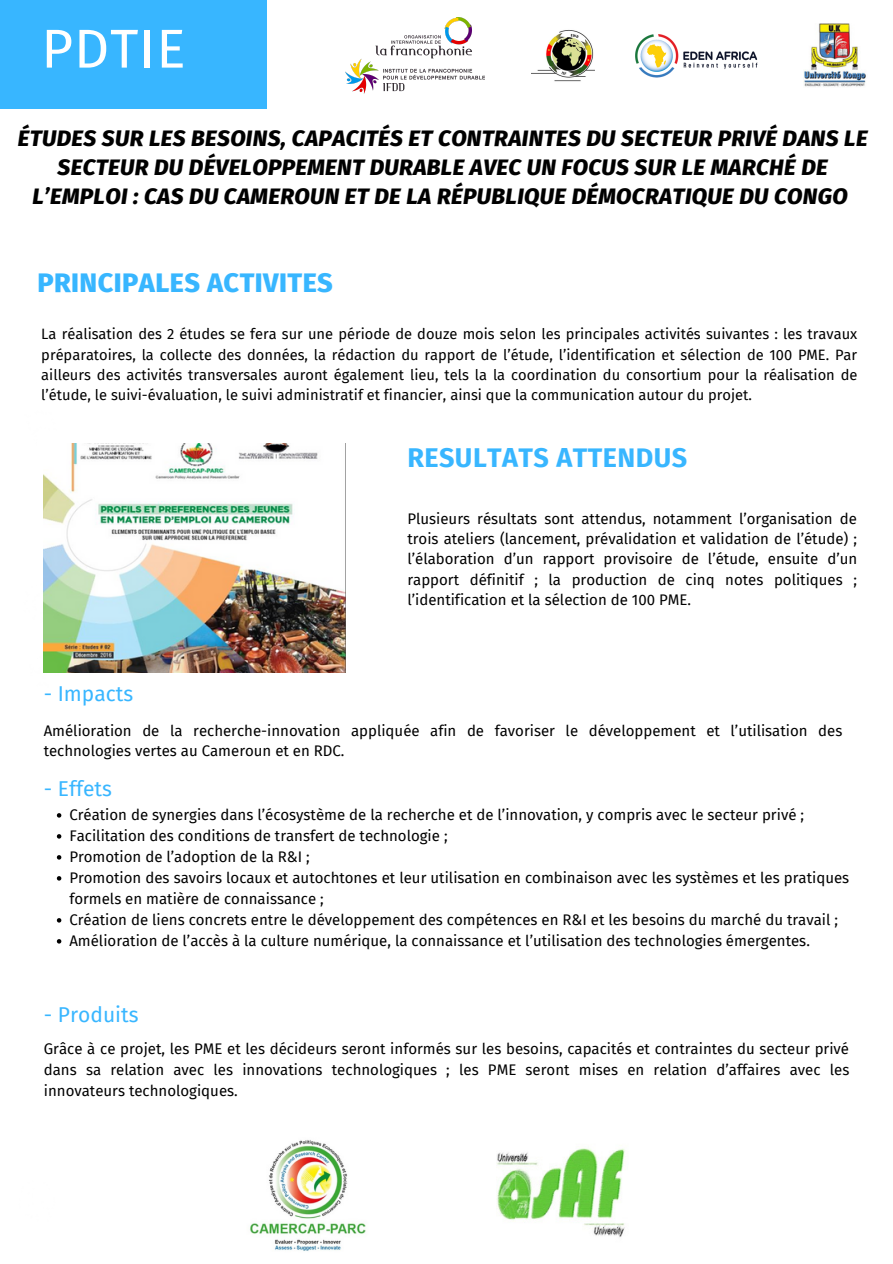
<style>
.page{position:relative;width:893px;height:1264px;background:#fff}
.page>*{position:absolute;margin:0;border:0;box-sizing:border-box;transform-origin:0 0}
.t1{font:54.75px "Fira Sans";letter-spacing:.015em;color:#fff}
.t2{font:800 27px "Fira Sans";letter-spacing:.015em;color:#38b6ff}
.t3{font:700 27px "Fira Sans";letter-spacing:.015em;color:#38b6ff}
.t4{font:italic 800 22.5px/29.2px "Fira Sans";letter-spacing:.015em;color:#000;text-align:center}
.t5{font:21px "Fira Sans";color:#38b6ff}
.t6{font:15px/21px "Fira Sans";color:#000}
.t7{font:14.7px/20.2px "Fira Sans";color:#000;text-align:justify}
</style>
<div class="page">
<img style="left:43px;top:655px;width:15px;height:18px">
<img style="left:43px;top:576px;width:1px;height:50px">
<div style="left:0;top:0;width:266px;height:108px;background:#38b6ff"></div>
<img style="left:346px;top:17px;width:138px;height:76px">
<img style="left:531px;top:30px;width:63px;height:52px">
<img style="left:635px;top:34px;width:123px;height:44px">
<img style="left:803px;top:23px;width:63px;height:64px">
<img style="left:497px;top:1148px;width:128px;height:89px">
<img style="left:250px;top:1140px;width:116px;height:111px">
<img style="left:44px;top:444px;width:301px;height:228px">
<svg style="left:57px;top:813px;width:4px;height:4px"></svg>
<svg style="left:57px;top:834px;width:4px;height:4px"></svg>
<svg style="left:57px;top:855px;width:4px;height:4px"></svg>
<svg style="left:57px;top:876px;width:4px;height:4px"></svg>
<svg style="left:57px;top:918px;width:4px;height:4px"></svg>
<svg style="left:57px;top:939px;width:4px;height:4px"></svg>
<h1 class="t1" style="left:41px;top:16px;width:146px">PDTIE</h1>
<h3 class="t4" style="left:18px;top:124px;width:851px">ÉTUDES SUR LES BESOINS, CAPACITÉS ET CONTRAINTES DU SECTEUR PRIVÉ DANS LE<br>SECTEUR DU DÉVELOPPEMENT DURABLE AVEC UN FOCUS SUR LE MARCHÉ DE<br>L’EMPLOI : CAS DU CAMEROUN ET DE LA RÉPUBLIQUE DÉMOCRATIQUE DU CONGO</h3>
<h2 class="t2" style="left:37px;top:266px;width:297px">PRINCIPALES ACTIVITES</h2>
<p class="t7" style="left:41px;top:324px;width:817px">La réalisation des 2 études se fera sur une période de douze mois selon les principales activités suivantes : les travaux préparatoires, la collecte des données, la rédaction du rapport de l’étude, l’identification et sélection de 100 PME. Par ailleurs des activités transversales auront également lieu, tels la la coordination du consortium pour la réalisation de l’étude, le suivi-évaluation, le suivi administratif et financier, ainsi que la communication autour du projet.</p>
<h2 class="t3" style="left:407px;top:441px;width:281px">RESULTATS ATTENDUS</h2>
<p class="t6" style="left:407px;top:508px;width:451px;line-height:20.4px;text-align:justify">Plusieurs résultats sont attendus, notamment l’organisation de trois ateliers (lancement, prévalidation et validation de l’étude) ; l’élaboration d’un rapport provisoire de l’étude, ensuite d’un rapport définitif ; la production de cinq notes politiques ; l’identification et la sélection de 100 PME.</p>
<h3 class="t5" style="left:44px;top:681px;width:91px">- Impacts</h3>
<p class="t6" style="left:44px;top:720px;width:800px;line-height:20.4px">Amélioration de la recherche-innovation appliquée afin de favoriser le développement et l’utilisation des technologies vertes au Cameroun et en RDC.</p>
<h3 class="t5" style="left:44px;top:776px;width:70px">- Effets</h3>
<p class="t6" style="left:69px;top:804px;width:781px">Création de synergies dans l’écosystème de la recherche et de l’innovation, y compris avec le secteur privé ; Facilitation des conditions de transfert de technologie ;<br>Promotion de l’adoption de la R&amp;I ;<br>Promotion des savoirs locaux et autochtones et leur utilisation en combinaison avec les systèmes et les pratiques formels en matière de connaissance ;<br>Création de liens concrets entre le développement des compétences en R&amp;I et les besoins du marché du travail ; Amélioration de l’accès à la culture numérique, la connaissance et l’utilisation des technologies émergentes.</p>
<h3 class="t5" style="left:44px;top:1002px;width:96px">- Produits</h3>
<p class="t6" style="left:44px;top:1038px;width:807px;text-align:justify">Grâce à ce projet, les PME et les décideurs seront informés sur les besoins, capacités et contraintes du secteur privé dans sa relation avec les innovations technologiques ; les PME seront mises en relation d’affaires avec les innovateurs technologiques.</p>
</div>
